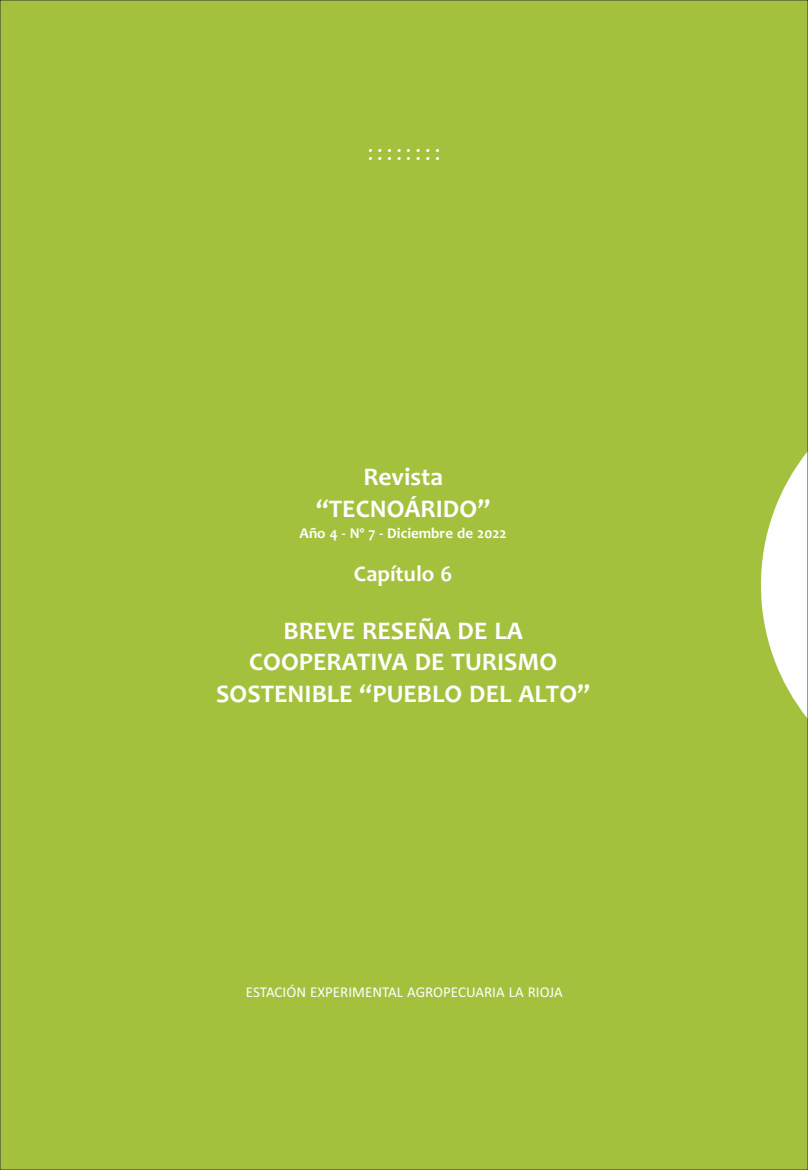
<style>
.page{position:relative;width:808px;height:1170px;background:#fff}
.page>*{position:absolute;margin:0;border:0;box-sizing:border-box;transform-origin:0 0}
.t1{font:700 25.5px/31.2px "Candara";color:#fefefe;text-align:center}
.t2{font:22.5px "Candara";color:#fefefe}
.t3{font:700 22.5px "Candara";color:#fefefe}
.t4{font:15px "Calibri";color:#fefefe}
.t5{font:700 15px "Candara";color:#fefefe}
</style>
<div class="page">
<div style="left:0;top:0;width:808px;height:1169px;background:#a4c13e"></div>
<svg style="left:761px;top:453px;width:45px;height:264px"></svg>
<p class="t2" style="left:368px;top:136px;width:74px">........</p>
<p class="t2" style="left:368px;top:144px;width:74px">........</p>
<p class="t1" style="left:316px;top:464px;width:176px">Revista “TECNOÁRIDO”</p>
<p class="t5" style="left:300px;top:526px;width:209px">Año 4 - Nº 7 - Diciembre de 2022</p>
<p class="t3" style="left:354px;top:565px;width:100px">Capítulo 6</p>
<p class="t1" style="left:216px;top:618px;width:375px">BREVE RESEÑA DE LA<br>COOPERATIVA DE TURISMO<br>SOSTENIBLE “PUEBLO DEL ALTO”</p>
<p class="t4" style="left:246px;top:985px;width:318px">ESTACIÓN EXPERIMENTAL AGROPECUARIA LA RIOJA</p>
</div>
